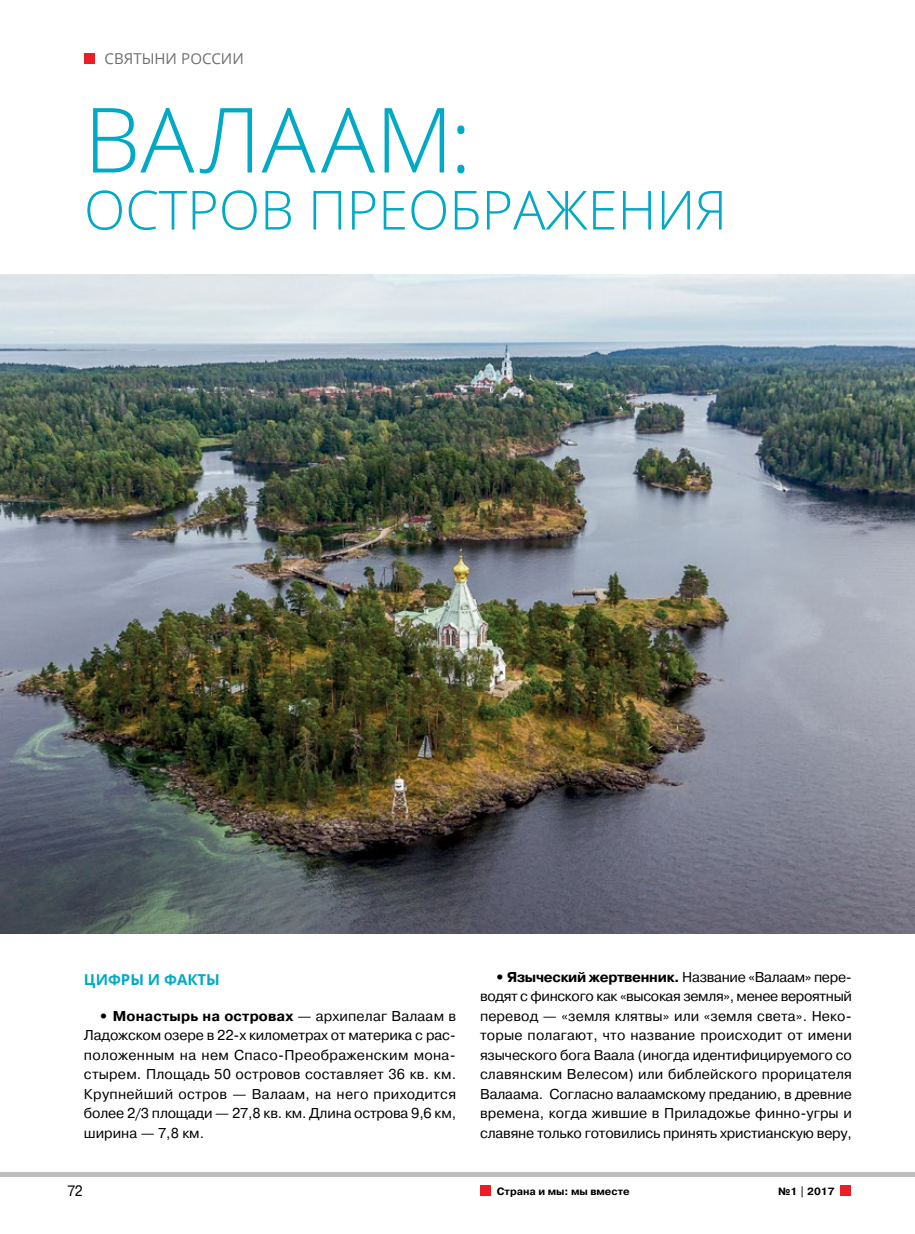
<style>
.page{position:relative;width:915px;height:1234px;background:#fff}
.page>*{position:absolute;margin:0;border:0;box-sizing:border-box;transform-origin:0 0}
.t1{font:300 90px "Open Sans";letter-spacing:.005em;color:#00a9c4}
.t2{font:300 54px "Open Sans";color:#00a9c4}
.t3{font:15px "Open Sans";color:#6d6e71}
.t4{font:700 15px "Open Sans";color:#00a9c4}
.t5{font:15px "Pragmatica";color:#000;scale:.9 1}
.t6{font:14.25px/19.5px "Pragmatica";letter-spacing:-.01em;color:#000;text-align:justify}
.t7{font:700 10.5px "Pragmatica C";color:#000}
.s1{font-weight:700}
</style>
<div class="page">
<img style="left:0;top:274px;width:914px;height:659px">
<div style="left:840px;top:1184px;width:10px;height:11px;background:#ed1d24"></div>
<div style="left:480px;top:1184px;width:10px;height:11px;background:#ed1d24"></div>
<div style="left:0;top:1171px;width:914px;height:5px;background:#bcbec0"></div>
<div style="left:84px;top:54px;width:11px;height:10px;background:#ed1d24"></div>
<p class="t3" style="left:105px;top:48px;width:141px">Святыни России</p>
<h1 class="t1" style="left:84px;top:78px;width:389px">Валаам:</h1>
<h2 class="t2" style="left:84px;top:173px;width:137px">остров</h2>
<h2 class="t2" style="left:308px;top:173px;width:134px">Преобр</h2>
<h2 class="t2" style="left:513px;top:173px;width:215px">ажения</h2>
<p class="t4" style="left:84px;top:968px;width:93px">Цифры и фак</p>
<p class="t4" style="left:197px;top:968px;width:24px">ты</p>
<p class="t6" style="left:84px;top:1006px;width:373px;text-indent:15px"><span class="s1">• Монастырь на островах</span> — архипелаг Валаам в Ладожском озере в 22-х километрах от материка с рас&shy;положенным на нем Спасо-Преображенским мона&shy;стырем. Площадь 50 островов составляет 36 кв. км.<br>Крупнейший остров — Валаам, на него приходится более 2/3 площади — 27,8 кв. км. Длина острова 9,6 км, ширина — 7,8 км.</p>
<p class="t6" style="left:480px;top:967px;width:373px;text-indent:15px"><span class="s1">• Языческий жертвенник.</span> Название «Валаам» пере&shy;водят с финского как «высокая земля», менее вероятный перевод — «земля клятвы» или «земля света». Неко&shy;торые полагают, что название происходит от имени языческого бога Ваала (иногда идентифицируемого со славянским Велесом) или библейского прорицателя Валаама. Согласно валаамскому преданию, в древние времена, когда жившие в Приладожье финно-угры и славяне только готовились принять христианскую веру,</p>
<p class="t5" style="left:67px;top:1181px;width:18px">72</p>
<p class="t7" style="left:496px;top:1185px;width:134px">Страна и мы: мы вместе</p>
<p class="t7" style="left:778px;top:1185px;width:58px">№1 | 2017</p>
</div>
